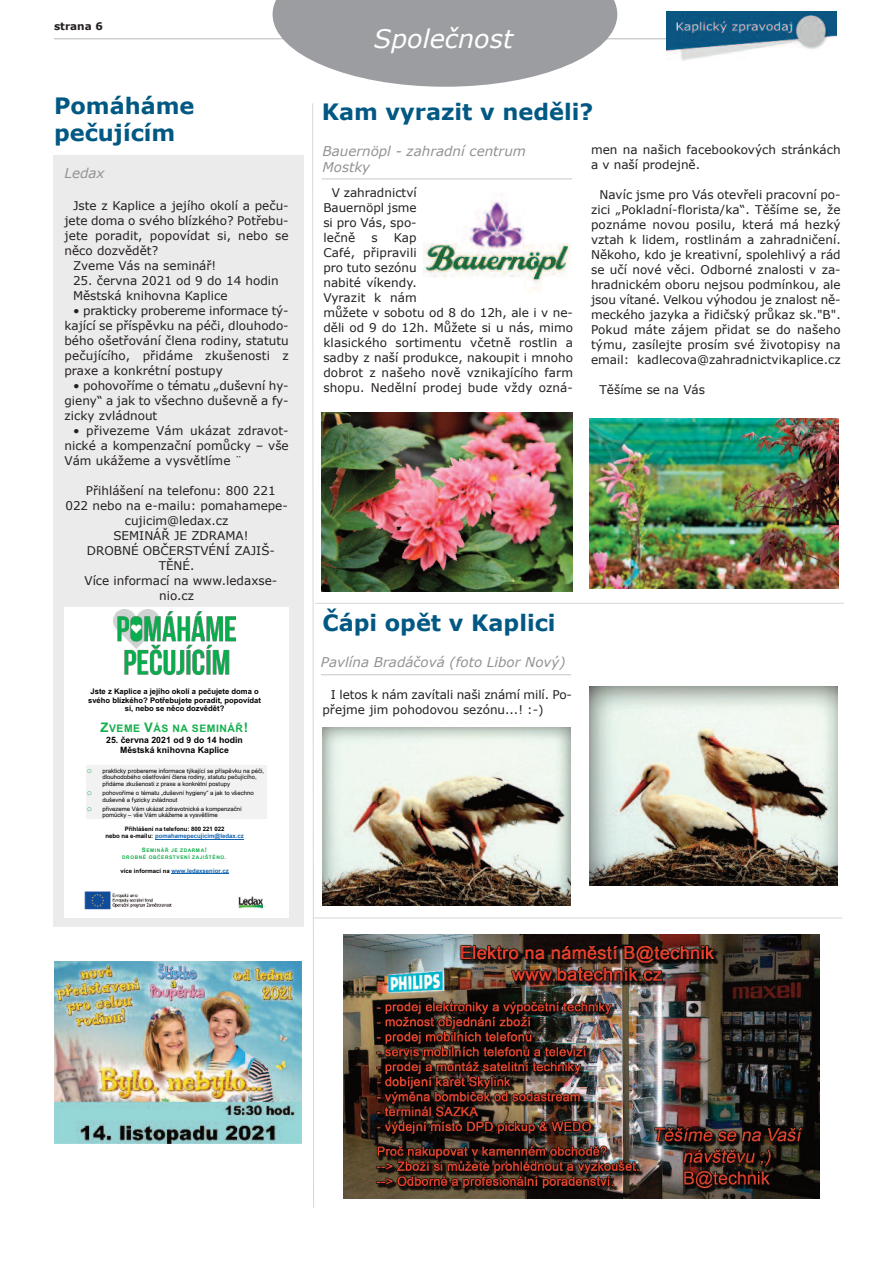
<style>
.page{position:relative;width:893px;height:1263px;background:#fff}
.page>*{position:absolute;margin:0;border:0;box-sizing:border-box;transform-origin:0 0}
.t1{font:italic 25.5px "Verdana";color:#fff}
.t2{font:700 22.5px "Verdana";color:#005883}
.t3{font:italic 13.5px/16.2px "Verdana";color:#919396}
.t4{font:12px/15px "Verdana";color:#231f20;text-align:justify}
.t5{font:700 10.5px "Verdana";color:#231f20}
.t6{font:700 10.35px "Arial";letter-spacing:.055em;color:#13af4b}
.t7{font:700 8.7px/10.1px "Arial";color:#000;text-align:center}
.t8{font:700 7.65px/8.9px "Arial";color:#000;text-align:center}
.t9{font:6px/6.9px "Arial";color:#000}
.t10{font:700 6px/6.9px "Arial";color:#000;text-align:center}
.t11{font:700 6px "Arial";color:#1364b1}
.t12{font:700 4.95px/6.9px "Arial";letter-spacing:.11em;color:#13af4b;text-align:center}
.s1{font-size:13.2px}
.s2{font-family:"Courier New";font-size:8.7px;color:#13af4b}
.s3{color:#1364b1}
.s4{font-size:6px}
.s5{color:#000}
</style>
<div class="page">
<hr style="left:54px;top:38px;width:784px;height:1px;background:#cbcccd">
<div style="left:666px;top:11px;width:173px;height:51px;background:#fff"></div>
<img style="left:666px;top:11px;width:171px;height:50px">
<svg style="left:273px;top:0;width:344px;height:87px"></svg>
<svg style="left:312px;top:103px;width:2px;height:1105px"></svg>
<hr style="left:315px;top:603px;width:529px;height:1px;background:#ddddde">
<hr style="left:322px;top:179px;width:250px;height:1px;background:#e7e7e8">
<div style="left:53px;top:155px;width:251px;height:772px;background:#ecebeb"></div>
<div style="left:65px;top:608px;width:224px;height:310px;background:#fff"></div>
<img style="left:84px;top:891px;width:88px;height:19px">
<img style="left:238px;top:896px;width:26px;height:13px">
<div style="left:86px;top:765px;width:181px;height:9px;background:#f2f2f2"></div>
<div style="left:86px;top:774px;width:181px;height:7px;background:#f2f2f2"></div>
<div style="left:86px;top:781px;width:181px;height:7px;background:#f2f2f2"></div>
<div style="left:86px;top:788px;width:181px;height:8px;background:#f2f2f2"></div>
<div style="left:86px;top:796px;width:181px;height:7px;background:#f2f2f2"></div>
<div style="left:86px;top:803px;width:181px;height:9px;background:#f2f2f2"></div>
<div style="left:86px;top:812px;width:181px;height:7px;background:#f2f2f2"></div>
<hr style="left:155px;top:839px;width:89px;height:1px;background:#1364b1">
<hr style="left:171px;top:873px;width:58px;height:1px;background:#1364b1">
<img style="left:113px;top:610px;width:123px;height:64px">
<img style="left:424px;top:201px;width:147px;height:91px">
<img style="left:322px;top:413px;width:250px;height:179px">
<img style="left:589px;top:418px;width:249px;height:171px">
<hr style="left:321px;top:674px;width:250px;height:1px;background:#d6d6d7">
<img style="left:323px;top:728px;width:248px;height:178px">
<img style="left:589px;top:687px;width:248px;height:199px">
<hr style="left:314px;top:918px;width:528px;height:1px;background:#eaeaeb">
<img style="left:344px;top:934px;width:475px;height:264px">
<img style="left:54px;top:962px;width:248px;height:181px">
<p class="t5" style="left:54px;top:19px;width:50px">strana 6</p>
<h1 class="t1" style="left:374px;top:22px;width:141px">Společnost</h1>
<h2 class="t2" style="left:54px;top:92px;width:142px">Pomáháme</h2>
<h2 class="t2" style="left:322px;top:97px;width:273px">Kam vyrazit v neděli?</h2>
<h2 class="t2" style="left:54px;top:119px;width:123px">pečujícím</h2>
<p class="t4" style="left:591px;top:142px;width:251px">men na našich facebookových stránkách a v naší prodejně.</p>
<p class="t4" style="left:591px;top:187px;width:251px;text-indent:9px">Navíc jsme pro Vás otevřeli pracovní po&shy;zici „Pokladní-florista/ka“. Těšíme se, že poznáme novou posilu, která má hezký vztah k lidem, rostlinám a zahradničení.<br>Někoho, kdo je kreativní, spolehlivý a rád se učí nové věci. Odborné znalosti v za&shy;hradnickém oboru nejsou podmínkou, ale jsou vítané. Velkou výhodou je znalost ně&shy;meckého jazyka a řidičský průkaz sk."B".<br>Pokud máte zájem přidat se do našeho týmu, zasílejte prosím své životopisy na email: kadlecova@zahradnictvikaplice.cz</p>
<p class="t4" style="left:600px;top:382px;width:107px">Těšíme se na Vás</p>
<p class="t3" style="left:322px;top:143px;width:205px">Bauernöpl - zahradní centrum<br>Mostky</p>
<p class="t3" style="left:65px;top:164px;width:42px">Ledax</p>
<p class="t4" style="left:323px;top:185px;width:95px;text-indent:9px">V zahradnictví Bauernöpl jsme si pro Vás, spo&shy;lečně</p>
<p class="t4" style="left:73px;top:197px;width:217px">Jste z Kaplice a jejího okolí a peču-</p>
<p class="t4" style="left:65px;top:212px;width:226px">jete doma o svého blízkého? Potřebu-</p>
<p class="t4" style="left:65px;top:227px;width:226px">jete poradit, popovídat si, nebo se</p>
<p class="t4" style="left:65px;top:242px;width:95px">něco dozvědět?</p>
<p class="t4" style="left:73px;top:257px;width:145px">Zveme Vás na seminář!</p>
<p class="t4" style="left:73px;top:272px;width:207px">25. června 2021 od 9 do 14 hodin<br>Městská knihovna Kaplice</p>
<p class="t4" style="left:65px;top:302px;width:226px;text-indent:9px">• prakticky probereme informace tý&shy;kající se příspěvku na péči, dlouhodo&shy;bého ošetřování člena rodiny, statutu pečujícího, přidáme zkušenosti z praxe a konkrétní postupy</p>
<p class="t4" style="left:65px;top:377px;width:226px;text-indent:9px">• pohovoříme o tématu „duševní hy&shy;gieny“ a jak to všechno duševně a fy&shy;zicky zvládnout</p>
<p class="t4" style="left:65px;top:422px;width:226px;text-indent:9px">• přivezeme Vám ukázat zdravot&shy;nické a kompenzační pomůcky – vše Vám ukážeme a vysvětlíme ¨</p>
<p class="t4" style="left:86px;top:482px;width:191px">Přihlášení na telefonu: 800 221</p>
<p class="t4" style="left:65px;top:497px;width:224px">022 nebo na e-mailu: pomahamepe-</p>
<p class="t4" style="left:125px;top:512px;width:105px">cujicim@ledax.cz</p>
<p class="t4" style="left:113px;top:527px;width:137px">SEMINÁŘ JE ZDRAMA!</p>
<p class="t4" style="left:87px;top:542px;width:190px">DROBNÉ OBČERSTVÉNÍ ZAJIŠ-</p>
<p class="t4" style="left:159px;top:557px;width:37px">TĚNÉ.</p>
<p class="t4" style="left:84px;top:572px;width:194px">Více informací na www.ledaxse-</p>
<p class="t4" style="left:159px;top:587px;width:36px">nio.cz</p>
<p class="t4" style="left:323px;top:230px;width:251px;text-align:left;text-indent:70px">Kap<br>Café, připravili<br>pro tuto sezónu<br>nabité víkendy.<br>Vyrazit k nám<br>můžete v sobotu od 8 do 12h, ale i v ne&shy;děli od 9 do 12h. Můžete si u nás, mimo klasického sortimentu včetně rostlin a sadby z naší produkce, nakoupit i mnoho dobrot z našeho nově vznikajícího farm shopu. Nedělní prodej bude vždy ozná-</p>
<p class="t4" style="left:371px;top:230px;width:8px">s</p>
<p class="t8" style="left:88px;top:687px;width:174px">Jste z Kaplice a jejího okolí a pečujete doma o svého blízkého? Potřebujete poradit, popovídat si, nebo se něco dozvědět?</p>
<p class="t6" style="left:100px;top:723px;width:149px"><span class="s1">Z</span>VEME <span class="s1">V</span>ÁS NA SEMINÁŘ<span class="s1">!</span></p>
<p class="t7" style="left:106px;top:735px;width:138px">25. června 2021 od 9 do 14 hodin<br>Městská knihovna Kaplice</p>
<p class="t9" style="left:102px;top:767px;width:163px;text-indent:-16px"><span class="s2">o</span> prakticky probereme informace týkající se příspěvku na péči, dlouhodobého ošetřování člena rodiny, statutu pečujícího, přidáme zkušenosti z praxe a konkrétní postupy</p>
<p class="t9" style="left:102px;top:789px;width:153px;text-indent:-16px"><span class="s2">o</span> pohovoříme o tématu „duševní hygieny“ a jak to všechno duševně a fyzicky zvládnout</p>
<p class="t9" style="left:102px;top:805px;width:141px;text-indent:-16px"><span class="s2">o</span> přivezeme Vám ukázat zdravotnické a kompenzační pomůcky – vše Vám ukážeme a vysvětlíme</p>
<p class="t10" style="left:105px;top:826px;width:140px">Přihlášení na telefonu: 800 221 022<br>nebo na e-mailu: <span class="s3">pomahamepecujicim@ledax.cz</span></p>
<p class="t12" style="left:122px;top:847px;width:106px"><span class="s4">S</span>EMINÁŘ JE ZDARMA<span class="s4">!<br></span>DROBNÉ OBČERSTVENÍ ZAJIŠTĚNO<span class="s4">.</span></p>
<p class="t11" style="left:121px;top:867px;width:110px"><span class="s5">více informací na</span> www.ledaxsenior.cz</p>
<h2 class="t2" style="left:322px;top:609px;width:235px">Čápi opět v Kaplici</h2>
<p class="t3" style="left:321px;top:653px;width:246px">Pavlína Bradáčová (foto Libor Nový)</p>
<p class="t4" style="left:322px;top:687px;width:251px;text-indent:9px">I letos k nám zavítali naši známí milí. Po&shy;přejme jim pohodovou sezónu...! :-)</p>
</div>
